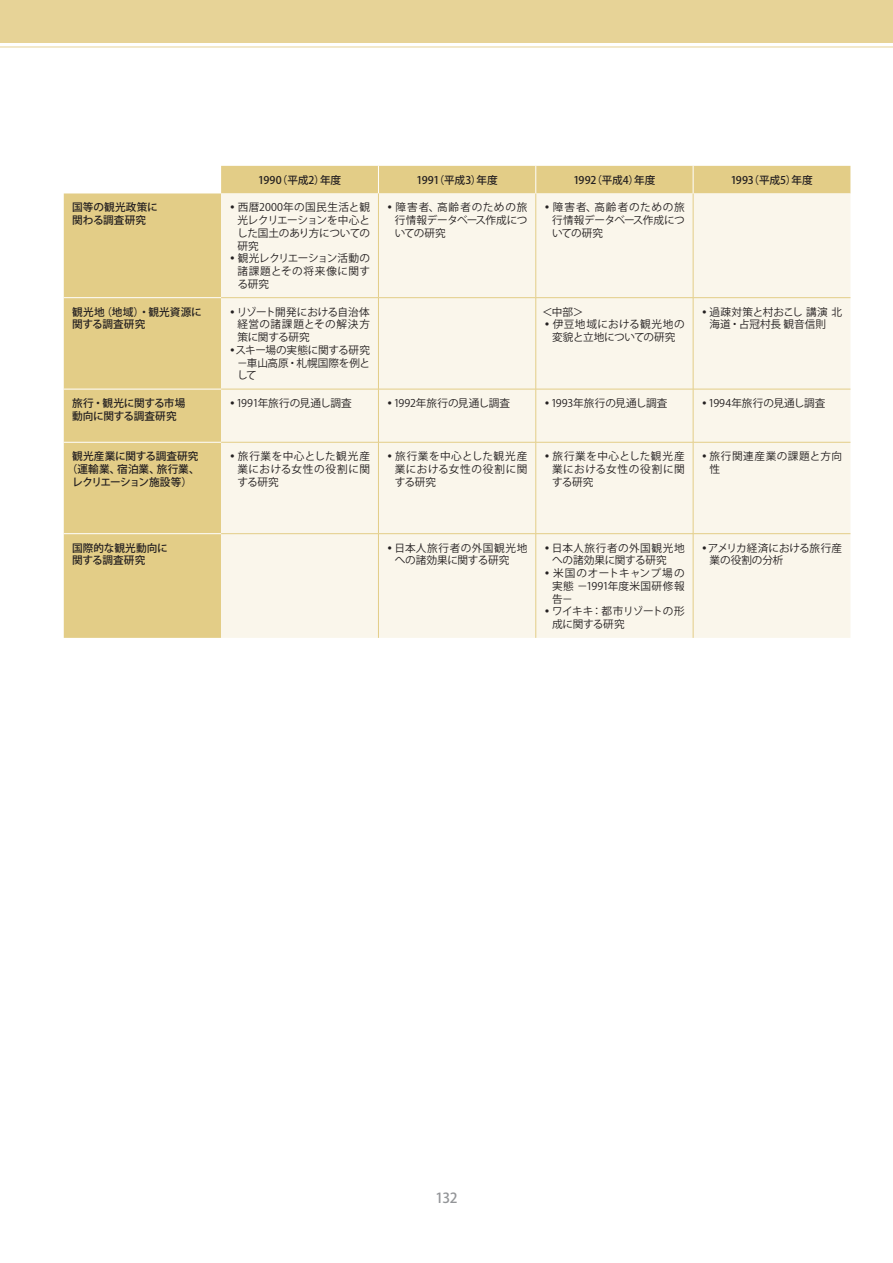
<style>
.page{position:relative;width:893px;height:1263px;background:#fff}
.page>*{position:absolute;margin:0;border:0;box-sizing:border-box;transform-origin:0 0}
.t1{font:500 13.8px "Koz Go Pro";color:#939598}
.t2{font:10.65px/12.8px "Koz Go Pro";letter-spacing:.005em;color:#231f20;text-align:justify}
.t3{font:500 10.65px/12.8px "Koz Go Pro";color:#231f20}
.t4{font:10.65px/12.8px "Koz Go Pro";letter-spacing:.04em;color:#231f20}
.t5{font:10.65px "Koz Go Pro";letter-spacing:.045em;color:#231f20}
.t6{font:10.65px "Koz Go Pro";letter-spacing:-.02em;color:#231f20}
.t7{font:10.65px "Koz Go Pro";letter-spacing:-.035em;color:#231f20}
.t8{font:10.65px "Koz Go Pro";letter-spacing:-.03em;color:#231f20}
.t9{font:500 10.65px/12.8px "Koz Go Pro";letter-spacing:-.02em;color:#231f20}
.t10{font:10.65px "Koz Go Pro";letter-spacing:-.025em;color:#231f20}
.t11{font:10.65px "Koz Go Pro";letter-spacing:-.04em;color:#231f20}
.t12{font:10.65px "Koz Go Pro";letter-spacing:-.015em;color:#231f20}
.t13{font:10.65px "Koz Go Pro";letter-spacing:.03em;color:#231f20}
</style>
<div class="page">
<div style="left:0;top:0;width:893px;height:43px;background:#e7d397"></div>
<hr style="left:0;top:47px;width:893px;height:1px;background:#e7d397">
<div style="left:64px;top:166px;width:786px;height:472px;background:#e3cd87"></div>
<div style="left:221px;top:193px;width:629px;height:445px;background:#faf6eb"></div>
<svg style="left:378px;top:166px;width:1px;height:27px"></svg>
<svg style="left:535px;top:166px;width:1px;height:27px"></svg>
<svg style="left:693px;top:166px;width:1px;height:27px"></svg>
<hr style="left:64px;top:297px;width:157px;height:1px;background:#fff">
<hr style="left:64px;top:389px;width:157px;height:1px;background:#fff">
<hr style="left:64px;top:442px;width:157px;height:1px;background:#fff">
<hr style="left:64px;top:533px;width:157px;height:1px;background:#fff">
<hr style="left:378px;top:193px;width:1px;height:104px;background:#e3cd87">
<hr style="left:535px;top:193px;width:1px;height:104px;background:#e3cd87">
<hr style="left:693px;top:193px;width:1px;height:104px;background:#e3cd87">
<hr style="left:221px;top:297px;width:157px;height:1px;background:#e3cd87">
<hr style="left:378px;top:297px;width:158px;height:1px;background:#e3cd87">
<hr style="left:378px;top:298px;width:1px;height:91px;background:#e3cd87">
<hr style="left:536px;top:297px;width:157px;height:1px;background:#e3cd87">
<hr style="left:535px;top:298px;width:1px;height:91px;background:#e3cd87">
<hr style="left:693px;top:297px;width:157px;height:1px;background:#e3cd87">
<hr style="left:693px;top:298px;width:1px;height:91px;background:#e3cd87">
<hr style="left:221px;top:389px;width:157px;height:1px;background:#e3cd87">
<hr style="left:378px;top:389px;width:158px;height:1px;background:#e3cd87">
<hr style="left:378px;top:389px;width:1px;height:53px;background:#e3cd87">
<hr style="left:536px;top:389px;width:157px;height:1px;background:#e3cd87">
<hr style="left:535px;top:389px;width:1px;height:53px;background:#e3cd87">
<hr style="left:693px;top:389px;width:157px;height:1px;background:#e3cd87">
<hr style="left:693px;top:389px;width:1px;height:53px;background:#e3cd87">
<hr style="left:221px;top:442px;width:157px;height:1px;background:#e3cd87">
<hr style="left:378px;top:442px;width:158px;height:1px;background:#e3cd87">
<hr style="left:378px;top:442px;width:1px;height:91px;background:#e3cd87">
<hr style="left:536px;top:442px;width:157px;height:1px;background:#e3cd87">
<hr style="left:535px;top:442px;width:1px;height:91px;background:#e3cd87">
<hr style="left:693px;top:442px;width:157px;height:1px;background:#e3cd87">
<hr style="left:693px;top:442px;width:1px;height:91px;background:#e3cd87">
<hr style="left:221px;top:533px;width:157px;height:1px;background:#e3cd87">
<hr style="left:378px;top:533px;width:158px;height:1px;background:#e3cd87">
<hr style="left:378px;top:534px;width:1px;height:104px;background:#e3cd87">
<hr style="left:536px;top:533px;width:157px;height:1px;background:#e3cd87">
<hr style="left:535px;top:534px;width:1px;height:104px;background:#e3cd87">
<hr style="left:693px;top:533px;width:157px;height:1px;background:#e3cd87">
<hr style="left:693px;top:534px;width:1px;height:104px;background:#e3cd87">
<p class="t3" style="left:258px;top:174px;width:85px">1990（平成2）年度</p>
<p class="t3" style="left:416px;top:174px;width:83px">1991（平成3）年度</p>
<p class="t3" style="left:573px;top:174px;width:83px">1992（平成4）年度</p>
<p class="t3" style="left:731px;top:174px;width:84px">1993（平成5）年度</p>
<p class="t3" style="left:72px;top:202px;width:87px">国等の観光政策に関わる調査研究</p>
<p class="t2" style="left:227px;top:201px;width:144px">◦西暦2000年の国民生活と観</p>
<p class="t10" style="left:237px;top:213px;width:134px">光レクリエーションを中心と</p>
<p class="t8" style="left:237px;top:226px;width:134px">した国土のあり方についての</p>
<p class="t2" style="left:237px;top:240px;width:23px">研究</p>
<p class="t11" style="left:227px;top:252px;width:144px">◦観光レクリエーション活動の</p>
<p class="t5" style="left:237px;top:264px;width:134px">諸課題とその将来像に関す</p>
<p class="t2" style="left:237px;top:278px;width:33px">る研究</p>
<p class="t3" style="left:72px;top:306px;width:131px">観光地（地域）・観光資源に関する調査研究</p>
<p class="t7" style="left:227px;top:305px;width:144px">◦リゾート開発における自治体</p>
<p class="t5" style="left:237px;top:317px;width:134px">経営の諸課題とその解決方</p>
<p class="t10" style="left:237px;top:330px;width:74px">策に関する研究</p>
<p class="t6" style="left:227px;top:343px;width:144px">◦スキー場の実態に関する研究</p>
<p class="t2" style="left:237px;top:357px;width:134px">－車山高原・札幌国際を例と</p>
<p class="t2" style="left:237px;top:369px;width:21px">して</p>
<p class="t2" style="left:395px;top:201px;width:134px;text-indent:-10px">◦障害者、高齢者のための旅行情報データベース作成についての研究</p>
<p class="t2" style="left:552px;top:201px;width:134px;text-indent:-10px">◦障害者、高齢者のための旅行情報データベース作成についての研究</p>
<p class="t2" style="left:542px;top:306px;width:43px">＜中部＞</p>
<p class="t4" style="left:542px;top:318px;width:144px">◦伊豆地域における観光地の</p>
<p class="t8" style="left:552px;top:330px;width:125px">変貌と立地についての研究</p>
<p class="t2" style="left:699px;top:306px;width:144px;text-align:center">◦過疎対策と村おこし 講演 北海道・占冠村長 観音信則</p>
<p class="t9" style="left:72px;top:397px;width:115px">旅行・観光に関する市場動向に関する調査研究</p>
<p class="t12" style="left:227px;top:396px;width:126px">◦1991年旅行の見通し調査</p>
<p class="t2" style="left:384px;top:397px;width:127px">◦1992年旅行の見通し調査</p>
<p class="t2" style="left:542px;top:397px;width:127px">◦1993年旅行の見通し調査</p>
<p class="t2" style="left:699px;top:397px;width:128px">◦1994年旅行の見通し調査</p>
<p class="t3" style="left:67px;top:450px;width:134px;text-align:center">観光産業に関する調査研究（運輸業、宿泊業、旅行業、レクリエーション施設等）</p>
<p class="t2" style="left:237px;top:450px;width:134px;text-indent:-10px">◦旅行業を中心とした観光産業における女性の役割に関する研究</p>
<p class="t2" style="left:395px;top:450px;width:134px;text-indent:-10px">◦旅行業を中心とした観光産業における女性の役割に関する研究</p>
<p class="t2" style="left:552px;top:450px;width:134px;text-indent:-10px">◦旅行業を中心とした観光産業における女性の役割に関する研究</p>
<p class="t4" style="left:709px;top:450px;width:134px;text-indent:-10px">◦旅行関連産業の課題と方向性</p>
<p class="t3" style="left:72px;top:542px;width:97px">国際的な観光動向に関する調査研究</p>
<p class="t2" style="left:395px;top:541px;width:134px;text-indent:-10px">◦日本人旅行者の外国観光地への諸効果に関する研究</p>
<p class="t5" style="left:542px;top:541px;width:144px">◦日本人旅行者の外国観光地</p>
<p class="t6" style="left:552px;top:553px;width:116px">への諸効果に関する研究</p>
<p class="t4" style="left:542px;top:567px;width:144px">◦米国のオートキャンプ場の</p>
<p class="t13" style="left:552px;top:579px;width:134px">実態 －1991年度米国研修報</p>
<p class="t2" style="left:552px;top:593px;width:22px">告－</p>
<p class="t7" style="left:542px;top:604px;width:144px">◦ワイキキ：都市リゾートの形</p>
<p class="t6" style="left:552px;top:617px;width:74px">成に関する研究</p>
<p class="t2" style="left:709px;top:541px;width:134px;text-indent:-10px">◦アメリカ経済における旅行産業の役割の分析</p>
<p class="t1" style="left:435px;top:1189px;width:24px">132</p>
</div>
